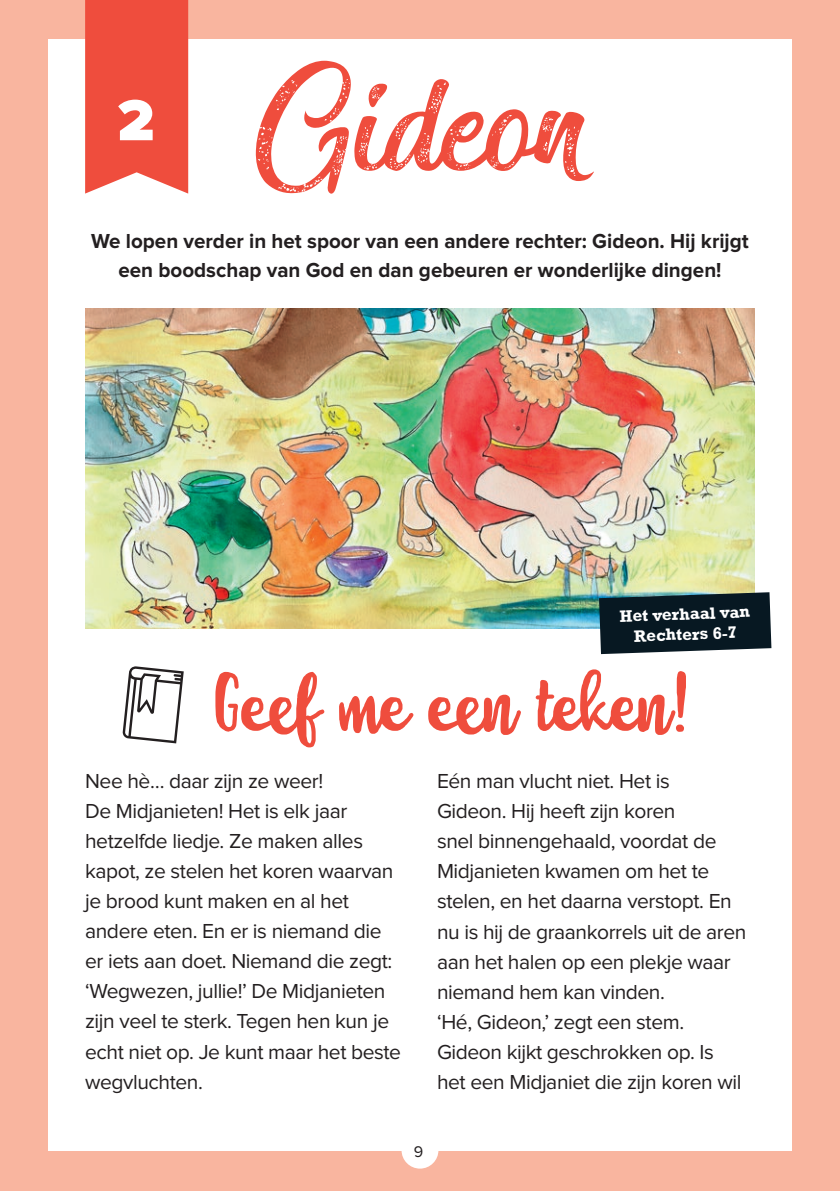
<style>
.page{position:relative;width:840px;height:1191px;background:#fff}
.page>*{position:absolute;margin:0;border:0;box-sizing:border-box;transform-origin:0 0}
.t1{font:180px "Miraculous&Christmas";color:#ef4d3d}
.t2{font:84px "Molleat";color:#ef4d3d}
.t3{font:900 60px "Proxima Nova";color:#fff}
.t4{font:21px/30px "Proxima Nova";letter-spacing:-.02em;color:#231f20}
.t5{font:700 21px/28.4px "Proxima Nova";color:#231f20;text-align:center}
.t6{font:700 17px/20.4px "Rockwell";color:#fff;text-align:center}
.t7{font:16px "Proxima Nova";color:#231f20}
</style>
<div class="page">
<div style="left:0;top:0;width:839px;height:1191px;background:#f9b59f"></div>
<div style="left:48px;top:40px;width:743px;height:1111px;background:#fff"></div>
<div style="left:401px;top:1131px;width:37px;height:37px;background:#fff;border-radius:50%"></div>
<img style="left:85px;top:308px;width:669px;height:320px">
<div style="left:85px;top:0;width:103px;height:194px;background:#ef4d3d"></div>
<svg style="left:123px;top:666px;width:61px;height:77px"></svg>
<svg style="left:598px;top:592px;width:173px;height:62px;background:#1b2d36"></svg>
<h3 class="t3" style="left:117px;top:85px;width:38px">2</h3>
<h1 class="t1" style="left:251px;top:31px;width:338px">Gideon</h1>
<p class="t5" style="left:91px;top:228px;width:658px">We lopen verder in het spoor van een andere rechter: Gideon. Hij krijgt een boodschap van God en dan gebeuren er wonderlijke dingen!</p>
<p class="t6" style="left:619px;top:606px;width:132px;rotate:-2deg">Het verhaal van<br>Rechters 6-7</p>
<h2 class="t2" style="left:212px;top:654px;width:481px">Geef me een teken!</h2>
<p class="t4" style="left:85px;top:767px;width:317px">Nee hè… daar zijn ze weer!<br>De Midjanieten! Het is elk jaar hetzelfde liedje. Ze maken alles kapot, ze stelen het koren waarvan je brood kunt maken en al het andere eten. En er is niemand die er iets aan doet. Niemand die zegt: ‘Wegwezen, jullie!’ De Midjanieten zijn veel te sterk. Tegen hen kun je echt niet op. Je kunt maar het beste wegvluchten.</p>
<p class="t4" style="left:437px;top:767px;width:311px">Eén man vlucht niet. Het is<br>Gideon. Hij heeft zijn koren<br>snel binnengehaald, voordat de<br>Midjanieten kwamen om het te stelen, en het daarna verstopt. En nu is hij de graankorrels uit de aren aan het halen op een plekje waar niemand hem kan vinden.<br>‘Hé, Gideon,’ zegt een stem.<br>Gideon kijkt geschrokken op. Is het een Midjaniet die zijn koren wil</p>
<p class="t7" style="left:413px;top:1143px;width:11px">9</p>
</div>
